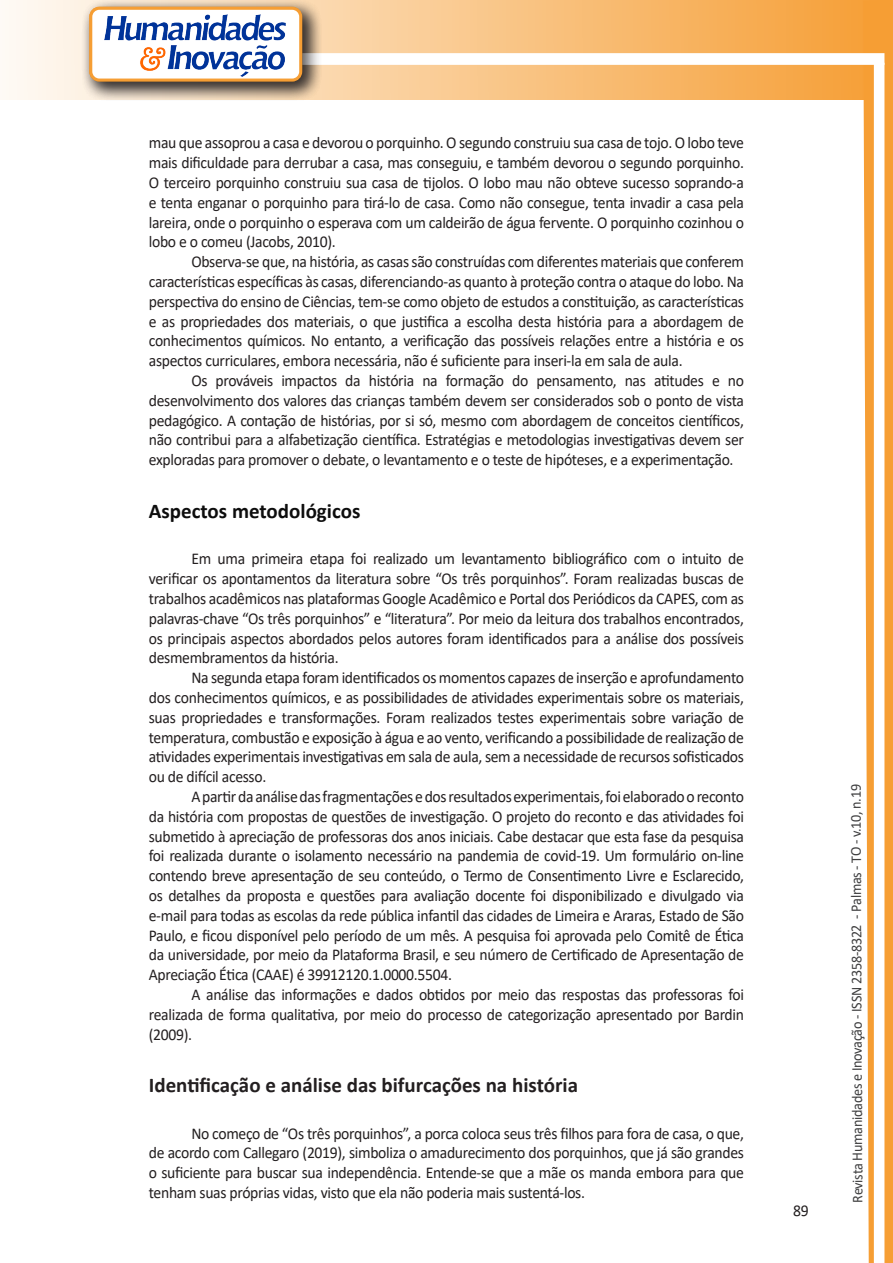
<style>
.page{position:relative;width:893px;height:1263px;background:#fff}
.page>*{position:absolute;margin:0;border:0;box-sizing:border-box;transform-origin:0 0}
.Titulo_2{font:700 21px "Calibri";color:#231f20}
.Titulo_2-2{font:700 21px "Calibri";color:#0d0d0d}
.texto{font:16.5px/19.8px "Calibri";letter-spacing:-.02em;color:#231f20;text-align:justify;scale:.95 1}
.t1{font:15px "Calibri";letter-spacing:-.025em;color:#3e3e3f;scale:.95 1}
</style>
<div class="page">
<svg style="left:5px;top:0;width:858px;height:100px;background:#f9c484"></svg>
<div style="left:302px;top:53px;width:582px;height:12px;background:#fff;border:2px solid #fff"></div>
<svg style="left:863px;top:0;width:30px;height:1263px"></svg>
<div style="left:81px;top:0;width:241px;height:102px;background:#231f20;opacity:.75"></div>
<div style="left:91px;top:8px;width:210px;height:72px;background:#fff;border-radius:9px"></div>
<img style="left:104px;top:14px;width:181px;height:62px">
<div style="left:89px;top:7px;width:213px;height:75px;border:3px solid #f69e34;border-radius:9px"></div>
<p class="texto" style="left:149px;top:133px;width:628px">mau que assoprou a casa e devorou o porquinho. O segundo construiu sua casa de tojo. O lobo teve mais dificuldade para derrubar a casa, mas conseguiu, e também devorou o segundo porquinho.<br>O terceiro porquinho construiu sua casa de tijolos. O lobo mau não obteve sucesso soprando-a e tenta enganar o porquinho para tirá-lo de casa. Como não consegue, tenta invadir a casa pela lareira, onde o porquinho o esperava com um caldeirão de água fervente. O porquinho cozinhou o lobo e o comeu (Jacobs, 2010).</p>
<p class="texto" style="left:149px;top:251px;width:628px;text-indent:43px">Observa-se que, na história, as casas são construídas com diferentes materiais que conferem características específicas às casas, diferenciando-as quanto à proteção contra o ataque do lobo. Na perspectiva do ensino de Ciências, tem-se como objeto de estudos a constituição, as características e as propriedades dos materiais, o que justifica a escolha desta história para a abordagem de conhecimentos químicos. No entanto, a verificação das possíveis relações entre a história e os aspectos curriculares, embora necessária, não é suficiente para inseri-la em sala de aula.</p>
<p class="texto" style="left:149px;top:370px;width:628px;text-indent:43px">Os prováveis impactos da história na formação do pensamento, nas atitudes e no desenvolvimento dos valores das crianças também devem ser considerados sob o ponto de vista pedagógico. A contação de histórias, por si só, mesmo com abordagem de conceitos científicos, não contribui para a alfabetização científica. Estratégias e metodologias investigativas devem ser exploradas para promover o debate, o levantamento e o teste de hipóteses, e a experimentação.</p>
<p class="Titulo_2-2" style="left:149px;top:496px;width:213px">Aspectos metodológicos</p>
<p class="texto" style="left:149px;top:548px;width:628px;text-indent:43px">Em uma primeira etapa foi realizado um levantamento bibliográfico com o intuito de verificar os apontamentos da literatura sobre “Os três porquinhos”. Foram realizadas buscas de trabalhos acadêmicos nas plataformas Google Acadêmico e Portal dos Periódicos da CAPES, com as palavras-chave “Os três porquinhos” e “literatura”. Por meio da leitura dos trabalhos encontrados, os principais aspectos abordados pelos autores foram identificados para a análise dos possíveis desmembramentos da história.</p>
<p class="texto" style="left:149px;top:667px;width:628px;text-indent:43px">Na segunda etapa foram identificados os momentos capazes de inserção e aprofundamento dos conhecimentos químicos, e as possibilidades de atividades experimentais sobre os materiais, suas propriedades e transformações. Foram realizados testes experimentais sobre variação de temperatura, combustão e exposição à água e ao vento, verificando a possibilidade de realização de atividades experimentais investigativas em sala de aula, sem a necessidade de recursos sofisticados ou de difícil acesso.</p>
<p class="texto" style="left:149px;top:786px;width:628px;text-indent:43px">A partir da análise das fragmentações e dos resultados experimentais, foi elaborado o reconto da história com propostas de questões de investigação. O projeto do reconto e das atividades foi submetido à apreciação de professoras dos anos iniciais. Cabe destacar que esta fase da pesquisa foi realizada durante o isolamento necessário na pandemia de covid-19. Um formulário on-line contendo breve apresentação de seu conteúdo, o Termo de Consentimento Livre e Esclarecido, os detalhes da proposta e questões para avaliação docente foi disponibilizado e divulgado via e-mail para todas as escolas da rede pública infantil das cidades de Limeira e Araras, Estado de São Paulo, e ficou disponível pelo período de um mês. A pesquisa foi aprovada pelo Comitê de Ética da universidade, por meio da Plataforma Brasil, e seu número de Certificado de Apresentação de Apreciação Ética (CAAE) é 39912120.1.0000.5504.</p>
<p class="texto" style="left:149px;top:984px;width:628px;text-indent:43px">A análise das informações e dados obtidos por meio das respostas das professoras foi realizada de forma qualitativa, por meio do processo de categorização apresentado por Bardin (2009).</p>
<p class="Titulo_2" style="left:149px;top:1070px;width:431px">Identificação e análise das bifurcações na história</p>
<p class="texto" style="left:149px;top:1123px;width:628px;text-indent:43px">No começo de “Os três porquinhos”, a porca coloca seus três filhos para fora de casa, o que, de acordo com Callegaro (2019), simboliza o amadurecimento dos porquinhos, que já são grandes o suficiente para buscar sua independência. Entende-se que a mãe os manda embora para que tenham suas próprias vidas, visto que ela não poderia mais sustentá-los.</p>
<p class="texto" style="left:793px;top:1200px;width:18px">89</p>
<p class="t1" style="left:846px;top:1203px;width:442px;rotate:-90deg">Revista Humanidades e Inovação - ISSN 2358-8322 - Palmas - TO - v.10, n.19</p>
</div>
